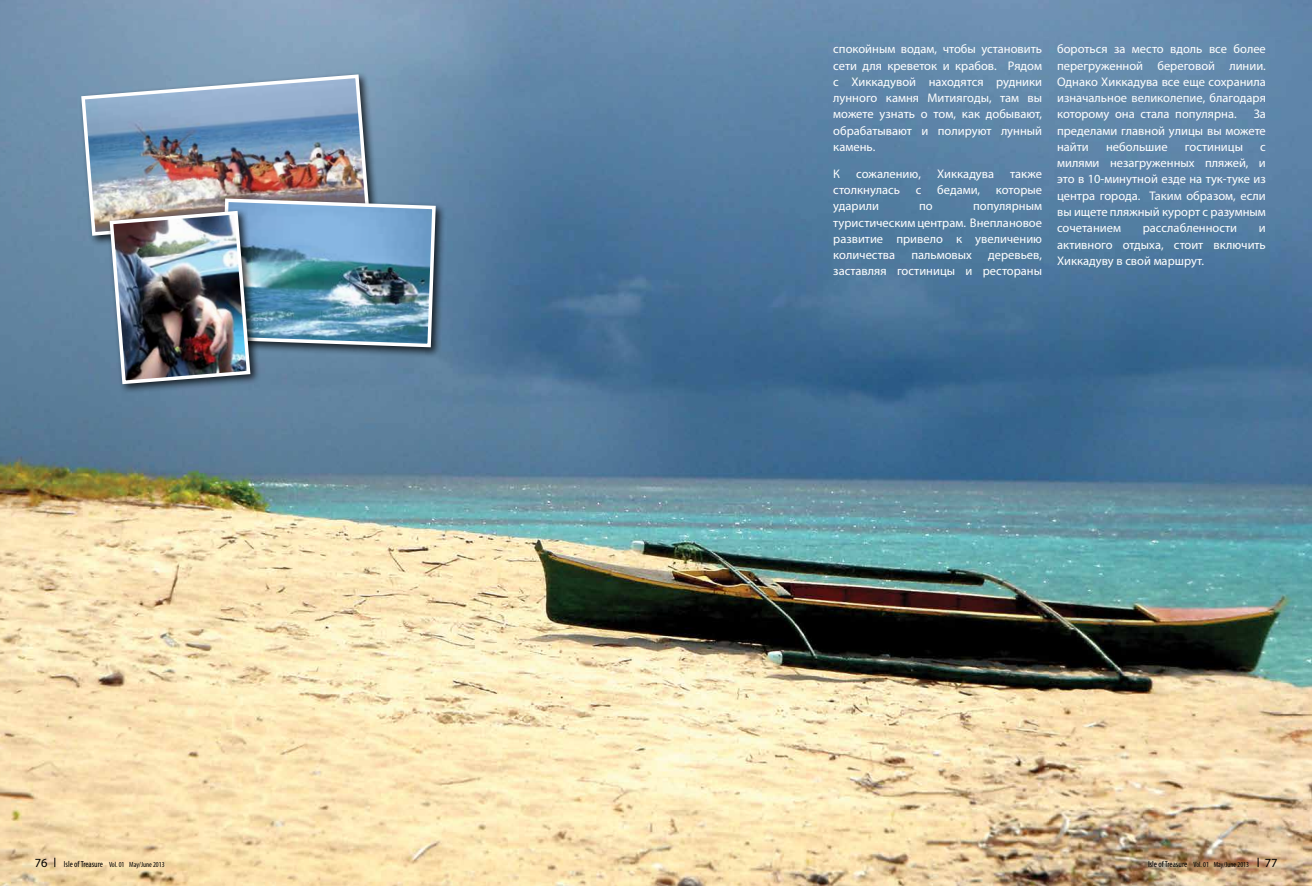
<style>
.page{position:relative;width:1312px;height:886px;background:#fff}
.page>*{position:absolute;margin:0;border:0;box-sizing:border-box;transform-origin:0 0}
.t1{font:12.5px/16.2px "Myriad Pro";color:#fff;text-align:justify}
.t2{font:12.5px "Myriad Pro";color:#000}
.t3{font:condensed 7.5px "Myriad Pro";color:#000}
.s1{font-size:8.75px}
</style>
<div class="page">
<img style="left:0;top:0;width:1311px;height:886px">
<div style="left:78px;top:71px;width:302px;height:175px;background:#000;opacity:.75"></div>
<img style="left:79px;top:73px;width:292px;height:165px">
<div style="left:217px;top:195px;width:229px;height:163px;background:#000;opacity:.75"></div>
<div style="left:106px;top:208px;width:155px;height:187px;background:#000;opacity:.75"></div>
<img style="left:108px;top:197px;width:329px;height:189px">
<p class="t1" style="left:833px;top:41px;width:210px">спокойным водам, чтобы установить сети для креветок и крабов. Рядом с Хиккадувой находятся рудники лунного камня Митиягоды, там вы можете узнать о том, как добывают, обрабатывают и полируют лунный камень.</p>
<p class="t1" style="left:833px;top:165px;width:8px">К</p>
<p class="t1" style="left:856px;top:165px;width:66px">сожалению,</p>
<p class="t1" style="left:936px;top:165px;width:58px">Хиккадува</p>
<p class="t1" style="left:1010px;top:165px;width:33px">также</p>
<p class="t1" style="left:833px;top:182px;width:68px">столкнулась</p>
<p class="t1" style="left:915px;top:182px;width:7px">с</p>
<p class="t1" style="left:936px;top:182px;width:45px">бедами,</p>
<p class="t1" style="left:995px;top:182px;width:48px">которые</p>
<p class="t1" style="left:833px;top:198px;width:47px">ударили</p>
<p class="t1" style="left:919px;top:198px;width:15px">по</p>
<p class="t1" style="left:833px;top:198px;width:210px;text-indent:140px">популярным туристическим центрам. Внеплановое развитие привело к увеличению количества</p>
<p class="t1" style="left:833px;top:247px;width:210px;text-align:right">деревьев,<br>заставляя гостиницы и рестораны</p>
<p class="t1" style="left:911px;top:247px;width:62px">пальмовых</p>
<p class="t1" style="left:1056px;top:41px;width:210px">бороться за место вдоль все более перегруженной береговой линии.<br>Однако Хиккадува все еще сохранила изначальное великолепие, благодаря которому она стала популярна.</p>
<p class="t1" style="left:1056px;top:106px;width:210px;text-indent:196px">За пределами главной улицы вы можете найти</p>
<p class="t1" style="left:1105px;top:138px;width:63px">небольшие</p>
<p class="t1" style="left:1184px;top:138px;width:60px">гостиницы</p>
<p class="t1" style="left:1056px;top:138px;width:210px;text-indent:203px">с милями незагруженных пляжей, и это в 10-минутной езде на тук-туке из центра города. Таким образом, если вы ищете пляжный курорт с разумным сочетанием</p>
<p class="t1" style="left:1142px;top:220px;width:96px">расслабленности</p>
<p class="t1" style="left:1056px;top:220px;width:210px;text-indent:202px">и активного отдыха, стоит включить Хиккадуву в свой маршрут.</p>
<p class="t2" style="left:35px;top:855px;width:14px">76</p>
<p class="t3" style="left:64px;top:860px;width:102px"><span class="s1">Isle of Treasure</span> Vol. 01 May/June 2013</p>
<p class="t3" style="left:1147px;top:860px;width:102px"><span class="s1">Isle of Treasure</span> Vol. 01 May/June 2013</p>
<p class="t2" style="left:1264px;top:855px;width:14px">77</p>
</div>
